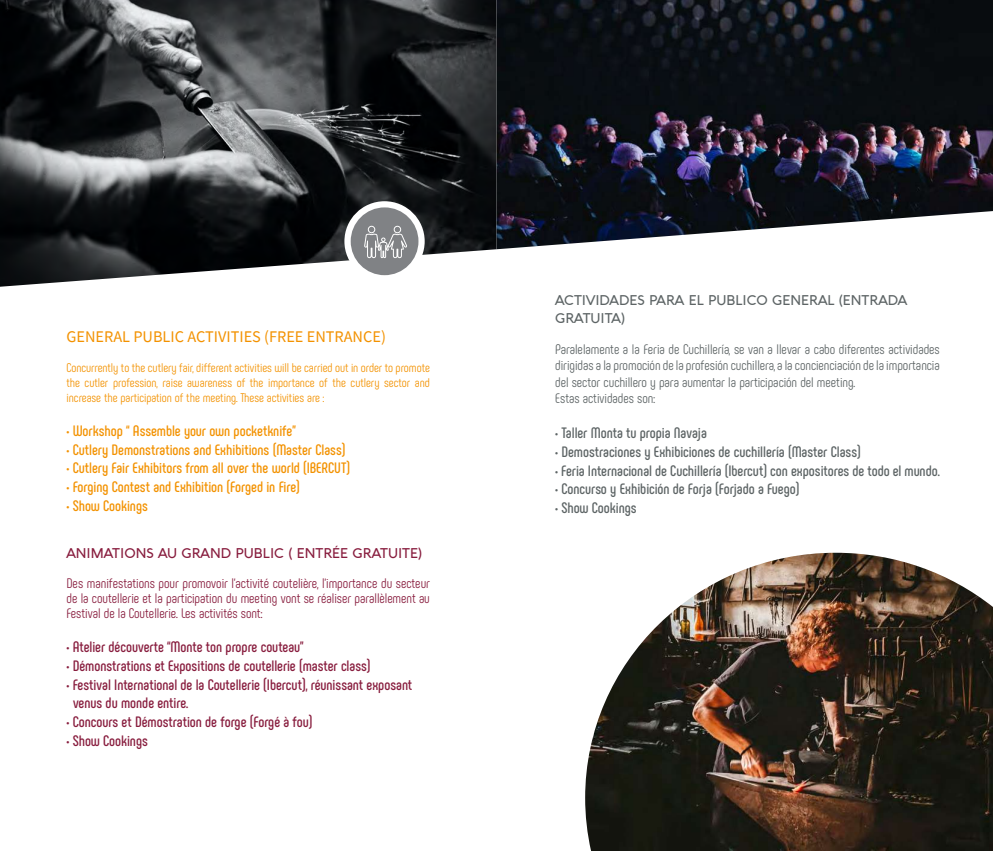
<style>
.page{position:relative;width:993px;height:851px;background:#fff}
.page>*{position:absolute;margin:0;border:0;box-sizing:border-box;transform-origin:0 0}
.t1{font:16.25px "Source Sans Pro";color:#f39200}
.t2{font:700 15px/18.8px "Phenomena";color:#881d3e}
.t3{font:700 15px "Phenomena";letter-spacing:-.005em;color:#5d6465}
.t4{font:700 15px "Phenomena";color:#f39200}
.t5{font:13.75px/16.2px "Phenomena";color:#5d6465}
.t6{font:13.75px/15px "Phenomena";color:#881d3e;text-align:justify}
.t7{font:500 13.75px/17.5px "Aquawax";color:#5d6465}
.t8{font:500 13.75px "Aquawax";color:#881d3e}
.t9{font:12.5px/15px "Phenomena";color:#f39200;text-align:justify}
</style>
<div class="page">
<img style="left:0;top:0;width:496px;height:287px">
<img style="left:585px;top:552px;width:407px;height:298px">
<img style="left:496px;top:0;width:496px;height:249px">
<div style="left:344px;top:201px;width:80px;height:80px;background:#fff;border-radius:50%"></div>
<div style="left:350px;top:207px;width:68px;height:68px;background:#808285;border-radius:50%"></div>
<svg style="left:364px;top:226px;width:43px;height:32px"></svg>
<p class="t1" style="left:66px;top:326px;width:321px">GENERAL PUBLIC ACTIVITIES (FREE ENTRANCE)</p>
<p class="t9" style="left:66px;top:360px;width:365px">Concurrently to the cutlery fair, different activities will be carried out in order to promote the cutler profession, raise awareness of the importance of the cutlery sector and increase the participation of the meeting. These activities are :</p>
<p class="t4" style="left:66px;top:421px;width:231px">• Workshop “ Assemble your own pocketknife”</p>
<p class="t4" style="left:66px;top:440px;width:280px">• Cutlery Demonstrations and Exhibitions (Master Class)</p>
<p class="t4" style="left:66px;top:459px;width:285px">• Cutlery Fair Exhibitors from all over the world (IBERCUT)</p>
<p class="t4" style="left:66px;top:477px;width:235px">• Forging Contest and Exhibition (Forged in Fire)</p>
<p class="t4" style="left:66px;top:496px;width:83px">• Show Cookings</p>
<p class="t8" style="left:66px;top:545px;width:357px">ANIMATIONS AU GRAND PUBLIC ( ENTRÉE GRATUITE)</p>
<p class="t6" style="left:66px;top:576px;width:365px">Des manifestations pour promovoir l’activité coutelière, l’importance du secteur de la coutellerie et la participation du meeting vont se réaliser parallèlement au Festival de la Coutellerie. Les activités sont:</p>
<p class="t2" style="left:66px;top:637px;width:239px">• Atelier découverte “Monte ton propre couteau”</p>
<p class="t2" style="left:66px;top:656px;width:305px">• Démonstrations et Expositions de coutellerie (master class)</p>
<p class="t2" style="left:73px;top:675px;width:340px;text-indent:-7px">• Festival International de la Coutellerie (Ibercut), réunissant exposant venus du monde entire.</p>
<p class="t2" style="left:66px;top:712px;width:247px">• Concours et Démostration de forge (Forgé à fou)</p>
<p class="t2" style="left:66px;top:731px;width:83px">• Show Cookings</p>
<p class="t7" style="left:555px;top:292px;width:353px">ACTIVIDADES PARA EL PUBLICO GENERAL (ENTRADA<br>GRATUITA)</p>
<p class="t5" style="left:555px;top:341px;width:386px">Paralelamente a la Feria de Cuchillería, se van a llevar a cabo diferentes actividades dirigidas a la promoción de la profesión cuchillera, a la concienciación de la importancia del sector cuchillero y para aumentar la participación del meeting.<br>Estas actividades son:</p>
<p class="t3" style="left:555px;top:423px;width:153px">• Taller Monta tu propia Navaja</p>
<p class="t3" style="left:555px;top:442px;width:307px">• Demostraciones y Exhibiciones de cuchillería (Master Class)</p>
<p class="t3" style="left:555px;top:461px;width:386px">• Feria Internacional de Cuchillería (Ibercut) con expositores de todo el mundo.</p>
<p class="t3" style="left:555px;top:480px;width:246px">• Concurso y Exhibición de Forja (Forjado a Fuego)</p>
<p class="t3" style="left:555px;top:498px;width:83px">• Show Cookings</p>
</div>
